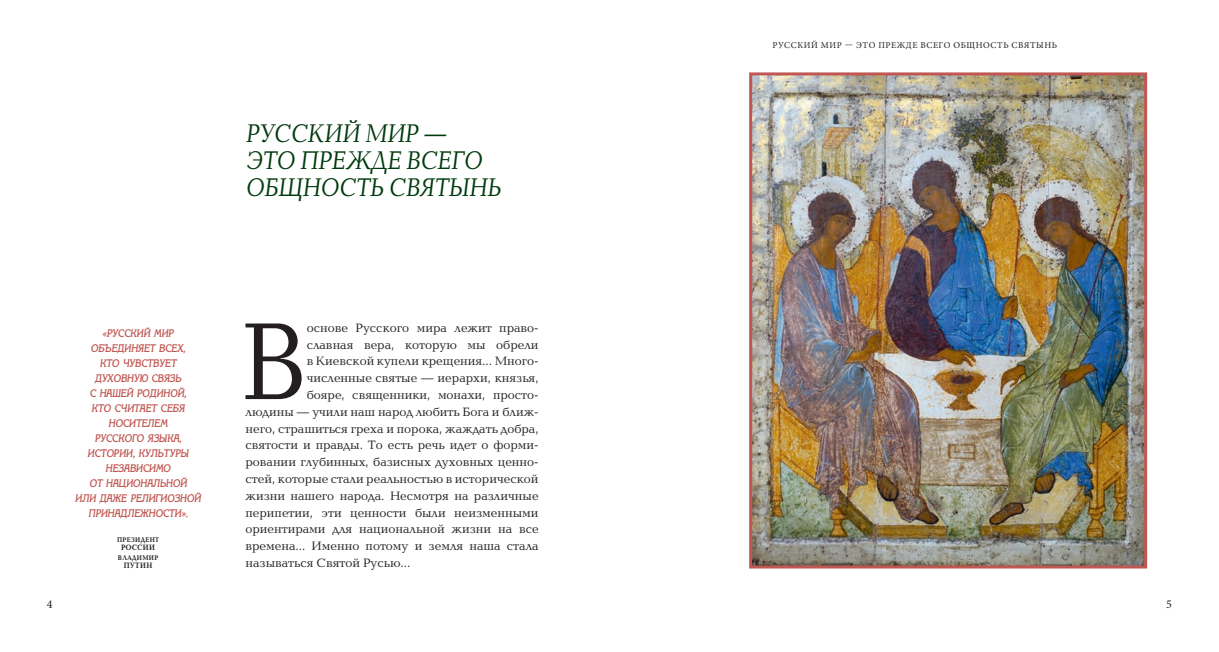
<style>
.page{position:relative;width:1219px;height:652px;background:#fff}
.page>*{position:absolute;margin:0;border:0;box-sizing:border-box;transform-origin:0 0}
.t1{font:112.9px "Baltica C";color:#231f20;scale:.9 1}
.t2{font:26.4px/27px "Baltica C";letter-spacing:.16em;color:#003b0d;scale:.83 1}
.t3{font:12.5px "Baltica C";color:#231f20}
.t4{font:12px "Minion Pro";color:#231f20}
.t5{font:700 11px/15px "Korina TYGRA";color:#c05752;text-align:center;scale:.86 1}
.t6{font:9px "Minion Pro";letter-spacing:.06em;color:#231f20}
.t7{font:700 8px "Baltica C";letter-spacing:.06em;color:#231f20;scale:.9 1}
.t8{font:700 7px "Baltica C";letter-spacing:.06em;color:#231f20;scale:.9 1}
.s1{font-family:"Adonis C"}
</style>
<div class="page">
<img style="left:753px;top:76px;width:390px;height:488px">
<div style="left:749px;top:72px;width:398px;height:496px;border:3px solid #c05752"></div>
<h2 class="t2" style="left:245px;top:121px;width:56px">Русски</h2>
<h2 class="t2" style="left:342px;top:121px;width:46px">й мир</h2>
<h2 class="t2" style="left:245px;top:121px;width:313px;text-indent:178px">— это прежде всего общность святынь</h2>
<p class="t5" style="left:75px;top:326px;width:149px"><span class="s1">«</span>Русский мир объединяет всех,<br>кто чувствует духовную связь<br>с нашей Родиной,<br>кто считает себя носителем<br>русского языка, истории, культуры независимо<br>от национальной<br>или даже религиозной принадлежности<span class="s1">»</span>.</p>
<p class="t8" style="left:117px;top:536px;width:48px">Президент</p>
<p class="t7" style="left:121px;top:543px;width:39px">России</p>
<p class="t8" style="left:118px;top:553px;width:46px">Владимир</p>
<p class="t7" style="left:124px;top:561px;width:33px">Путин</p>
<h1 class="t1" style="left:241px;top:303px;width:75px">В</h1>
<p class="t3" style="left:307px;top:321px;width:233px">основе Русского мира лежит право-</p>
<p class="t3" style="left:307px;top:338px;width:233px">славная вера, которую мы обрели</p>
<p class="t3" style="left:307px;top:355px;width:233px">в Киевской купели крещения... Много-</p>
<p class="t3" style="left:307px;top:372px;width:233px">численные святые — иерархи, князья,</p>
<p class="t3" style="left:307px;top:388px;width:233px">бояре, священники, монахи, просто-</p>
<p class="t3" style="left:245px;top:405px;width:295px">людины — учили наш народ любить Бога и ближ-</p>
<p class="t3" style="left:245px;top:422px;width:295px">него, страшиться греха и порока, жаждать добра,</p>
<p class="t3" style="left:245px;top:439px;width:295px">святости и правды. То есть речь идет о форми-</p>
<p class="t3" style="left:245px;top:456px;width:295px">ровании глубинных, базисных духовных ценно-</p>
<p class="t3" style="left:245px;top:472px;width:295px">стей, которые стали реальностью в исторической</p>
<p class="t3" style="left:245px;top:489px;width:295px">жизни нашего народа. Несмотря на различные</p>
<p class="t3" style="left:245px;top:506px;width:295px">перипетии, эти ценности были неизменными</p>
<p class="t3" style="left:245px;top:523px;width:295px">ориентирами для национальной жизни на все</p>
<p class="t3" style="left:245px;top:540px;width:295px">времена... Именно потому и земля наша стала</p>
<p class="t3" style="left:245px;top:556px;width:166px">называться Святой Русью...</p>
<p class="t6" style="left:772px;top:39px;width:286px">Русский мир — это прежде всего общность святынь</p>
<p class="t4" style="left:47px;top:596px;width:7px">4</p>
<p class="t4" style="left:1166px;top:596px;width:7px">5</p>
</div>
